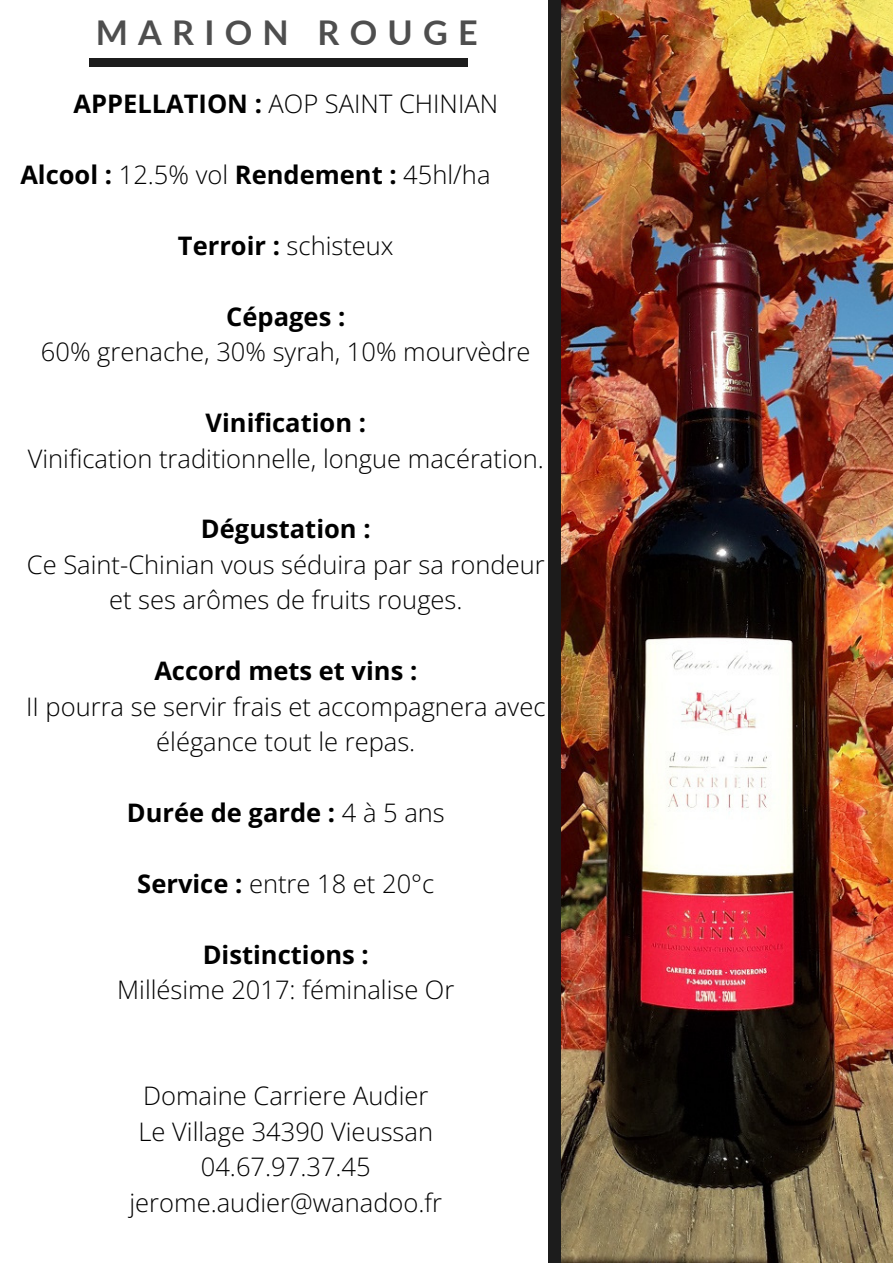
<style>
.page{position:relative;width:893px;height:1263px;background:#fff}
.page>*{position:absolute;margin:0;border:0;box-sizing:border-box;transform-origin:0 0}
.t1{font:700 34.12px "Lato";letter-spacing:.3em;color:#4e4e4e}
.t2{font:300 25.5px/35.4px "Open Sans";color:#000;text-align:center}
.t3{font:700 25.5px "Open Sans";color:#000}
.s1{font-weight:700}
.s2{font-weight:300}
</style>
<div class="page">
<div style="left:549px;top:0;width:12px;height:1263px;background:#1c1c1c"></div>
<div style="left:89px;top:59px;width:378px;height:7px;background:#1c1c1c"></div>
<img style="left:561px;top:0;width:332px;height:1263px">
<h2 class="t1" style="left:96px;top:11px;width:383px">MARION ROUGE</h2>
<p class="t2" style="left:73px;top:85px;width:426px"><span class="s1">APPELLATION :</span> AOP SAINT CHINIAN</p>
<p class="t3" style="left:20px;top:157px;width:471px">Alcool : <span class="s2">12.5% vol</span> Rendement : <span class="s2">45hl/ha</span></p>
<p class="t2" style="left:178px;top:227px;width:217px"><span class="s1">Terroir :</span> schisteux</p>
<p class="t3" style="left:226px;top:298px;width:120px">Cépages :</p>
<p class="t2" style="left:41px;top:334px;width:491px">60% grenache, 30% syrah, 10% mourvèdre</p>
<p class="t3" style="left:206px;top:405px;width:162px">Vinification :</p>
<p class="t2" style="left:28px;top:440px;width:517px">Vinification traditionnelle, longue macération.</p>
<p class="t3" style="left:201px;top:511px;width:171px">Dégustation :</p>
<p class="t2" style="left:27px;top:546px;width:519px">Ce Saint-Chinian vous séduira par sa rondeur et ses arômes de fruits rouges.</p>
<p class="t3" style="left:154px;top:653px;width:264px">Accord mets et vins :</p>
<p class="t2" style="left:26px;top:688px;width:521px">II pourra se servir frais et accompagnera avec élégance tout le repas.</p>
<p class="t3" style="left:127px;top:795px;width:319px">Durée de garde : <span class="s2">4 à 5 ans</span></p>
<p class="t2" style="left:137px;top:865px;width:298px"><span class="s1">Service :</span> entre 18 et 20°c</p>
<p class="t3" style="left:203px;top:936px;width:168px">Distinctions :</p>
<p class="t2" style="left:117px;top:971px;width:339px">Millésime 2017: féminalise Or</p>
<p class="t2" style="left:143px;top:1078px;width:287px">Domaine Carriere Audier</p>
<p class="t2" style="left:138px;top:1113px;width:296px">Le Village 34390 Vieussan</p>
<p class="t2" style="left:201px;top:1149px;width:171px">04.67.97.37.45</p>
<p class="t2" style="left:129px;top:1184px;width:314px">jerome.audier@wanadoo.fr</p>
</div>
